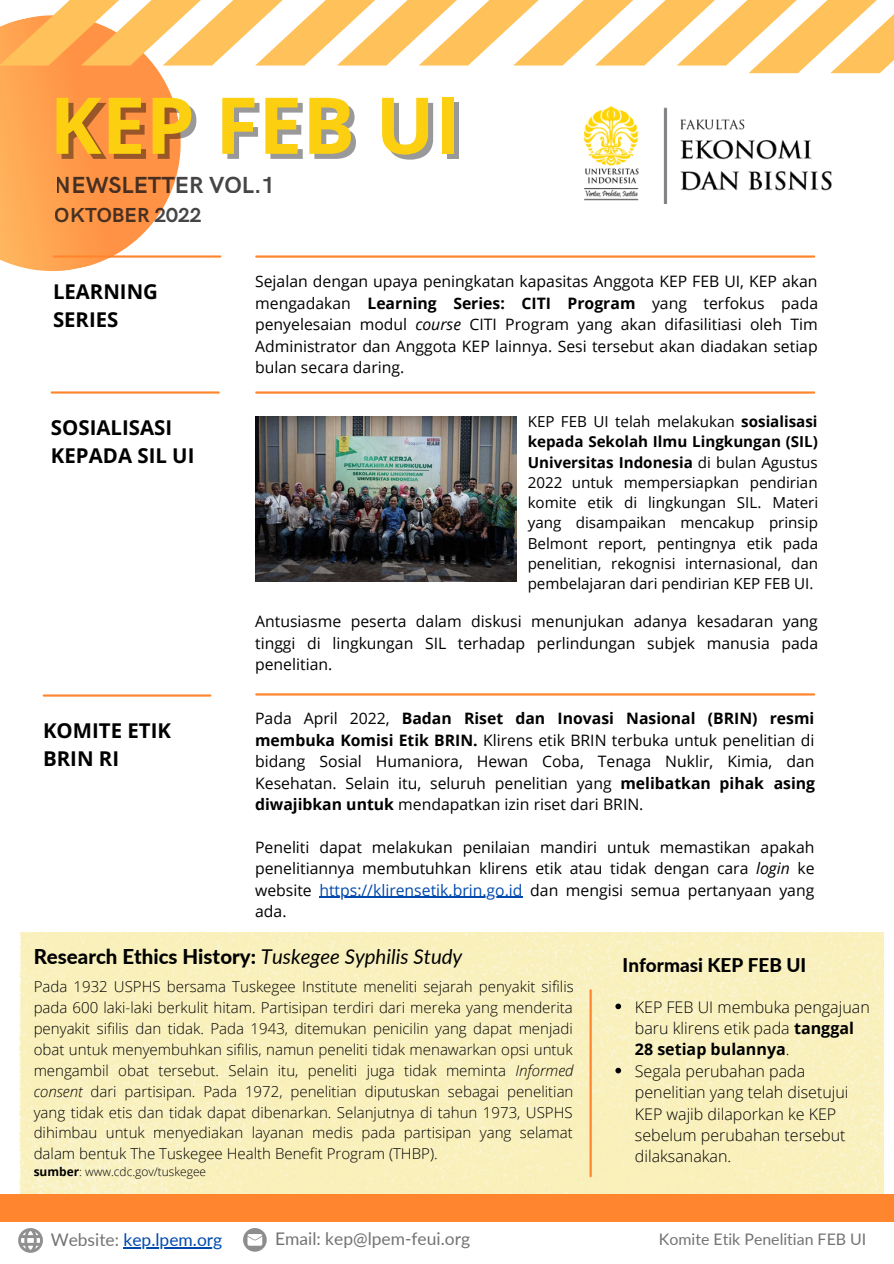
<style>
.page{position:relative;width:894px;height:1264px;background:#fff}
.page>*{position:absolute;margin:0;border:0;box-sizing:border-box;transform-origin:0 0}
.t1{font:700 78.45px "Open Sans";color:#fcd010}
.t2{font:700 23.4px "HK Grotesk";color:#181618}
.t3{font:700 20.4px/28.2px "Open Sans";color:#000}
.t4{font:800 20.4px "Lato";color:#000}
.t5{font:700 20.4px "HK Grotesk";color:#181618}
.t6{font:800 18.9px "Lato";color:#000}
.t7{font:17.4px "Lato";color:#737373}
.t8{font:17.4px "Lato";color:#004aad}
.t9{font:300 16.05px/21.5px "Open Sans";color:#000}
.t10{font:15.9px "Lato";color:#737373}
.t11{font:15.75px/21.5px "Open Sans";color:#000;text-align:justify}
.t12{font:15.15px/20.2px "Open Sans";color:#000;text-align:justify}
.t13{font:300 15px/20.9px "Open Sans";color:#000;text-align:justify}
.t14{font:300 12px "Open Sans";color:#000}
.s1{font-weight:700}
.s2{font-style:italic}
.s3{color:#004aad}
.s4{font-weight:400;font-style:italic}
.s5{color:#737373}
</style>
<div class="page">
<svg style="left:0;top:73px;width:181px;height:198px;background:#ffa65f"></svg>
<div style="left:0;top:1194px;width:893px;height:27px;background:#ff862f"></div>
<hr style="left:52px;top:391px;width:167px;height:2px;background:#ff862f">
<hr style="left:54px;top:255px;width:166px;height:3px;background:#ff862f">
<hr style="left:44px;top:694px;width:166px;height:2px;background:#ff862f">
<hr style="left:256px;top:391px;width:557px;height:2px;background:#ff862f">
<hr style="left:256px;top:255px;width:557px;height:3px;background:#ff862f">
<hr style="left:256px;top:693px;width:557px;height:2px;background:#ff862f">
<svg style="left:18px;top:1228px;width:25px;height:24px"></svg>
<svg style="left:243px;top:1228px;width:24px;height:23px"></svg>
<svg style="left:0;top:0;width:893px;height:73px"></svg>
<img style="left:255px;top:416px;width:261px;height:165px">
<img style="left:584px;top:107px;width:248px;height:97px">
<img style="left:18px;top:932px;width:865px;height:261px">
<hr style="left:319px;top:896px;width:203px;height:1px;background:#004aad">
<hr style="left:123px;top:1247px;width:99px;height:1px;background:#004aad">
<svg style="left:615px;top:1003px;width:6px;height:6px"></svg>
<svg style="left:615px;top:1067px;width:6px;height:6px"></svg>
<hr style="left:589px;top:990px;width:2px;height:186px;background:#ff862f">
<h1 class="t1" style="left:49px;top:70px;width:412px">KEP FEB UI</h1>
<h2 class="t2" style="left:55px;top:172px;width:221px">NEWSLETTER VOL.1</h2>
<p class="t5" style="left:55px;top:204px;width:148px">OKTOBER 2022</p>
<p class="t3" style="left:53px;top:277px;width:106px">LEARNING<br>SERIES</p>
<p class="t3" style="left:51px;top:413px;width:145px">SOSIALISASI<br>KEPADA SIL UI</p>
<p class="t3" style="left:43px;top:715px;width:129px">KOMITE ETIK<br>BRIN RI</p>
<p class="t11" style="left:255px;top:270px;width:564px">Sejalan dengan upaya peningkatan kapasitas Anggota KEP FEB UI, KEP akan mengadakan <span class="s1">Learning Series: CITI Program</span> yang terfokus pada penyelesaian modul <span class="s2">course</span> CITI Program yang akan difasilitiasi oleh Tim Administrator dan Anggota KEP lainnya. Sesi tersebut akan diadakan setiap bulan secara daring.</p>
<p class="t12" style="left:527px;top:411px;width:292px">KEP FEB UI telah melakukan <span class="s1">sosialisasi kepada Sekolah Ilmu Lingkungan (SIL)<br>Universitas Indonesia</span> di bulan Agustus 2022 untuk mempersiapkan pendirian komite etik di lingkungan SIL. Materi yang disampaikan mencakup prinsip Belmont report, pentingnya etik pada penelitian, rekognisi internasional, dan pembelajaran dari pendirian KEP FEB UI.</p>
<p class="t11" style="left:255px;top:610px;width:564px">Antusiasme peserta dalam diskusi menunjukan adanya kesadaran yang tinggi di lingkungan SIL terhadap perlindungan subjek manusia pada penelitian.</p>
<p class="t11" style="left:255px;top:707px;width:561px">Pada April 2022, <span class="s1">Badan Riset dan Inovasi Nasional (BRIN) resmi membuka Komisi Etik BRIN.</span> Klirens etik BRIN terbuka untuk penelitian di bidang Sosial Humaniora, Hewan Coba, Tenaga Nuklir, Kimia, dan Kesehatan. Selain itu, seluruh penelitian yang <span class="s1">melibatkan pihak asing diwajibkan untuk</span> mendapatkan izin riset dari BRIN.</p>
<p class="t11" style="left:255px;top:836px;width:560px">Peneliti dapat melakukan penilaian mandiri untuk memastikan apakah penelitiannya membutuhkan klirens etik atau tidak dengan cara <span class="s2">login</span> ke website <span class="s3">https://klirensetik.brin.go.id</span> dan mengisi semua pertanyaan yang ada.</p>
<p class="t4" style="left:34px;top:943px;width:430px">Research Ethics History: <span class="s4">Tuskegee Syphilis Study</span></p>
<p class="t13" style="left:34px;top:976px;width:541px">Pada 1932 USPHS bersama Tuskegee Institute meneliti sejarah penyakit sifilis pada 600 laki-laki berkulit hitam. Partisipan terdiri dari mereka yang menderita penyakit sifilis dan tidak. Pada 1943, ditemukan penicilin yang dapat menjadi obat untuk menyembuhkan sifilis, namun peneliti tidak menawarkan opsi untuk mengambil obat tersebut. Selain itu, peneliti juga tidak meminta <span class="s2">Informed consent</span> dari partisipan. Pada 1972, penelitian diputuskan sebagai penelitian yang tidak etis dan tidak dapat dibenarkan. Selanjutnya di tahun 1973, USPHS dihimbau untuk menyediakan layanan medis pada partisipan yang selamat dalam bentuk The Tuskegee Health Benefit Program (THBP).</p>
<p class="t14" style="left:34px;top:1163px;width:174px"><span class="s1">sumber</span>: www.cdc.gov/tuskegee</p>
<p class="t6" style="left:622px;top:953px;width:185px">Informasi KEP FEB UI</p>
<p class="t9" style="left:634px;top:995px;width:236px">KEP FEB UI membuka pengajuan baru klirens etik pada <span class="s1">tanggal<br>28 setiap bulannya</span>.<br>Segala perubahan pada penelitian yang telah disetujui<br>KEP wajib dilaporkan ke KEP sebelum perubahan tersebut dilaksanakan.</p>
<p class="t8" style="left:51px;top:1229px;width:173px"><span class="s5">Website:</span> kep.lpem.org</p>
<p class="t7" style="left:275px;top:1227px;width:196px">Email: kep@lpem-feui.org</p>
<p class="t10" style="left:658px;top:1228px;width:209px">Komite Etik Penelitian FEB UI</p>
</div>
